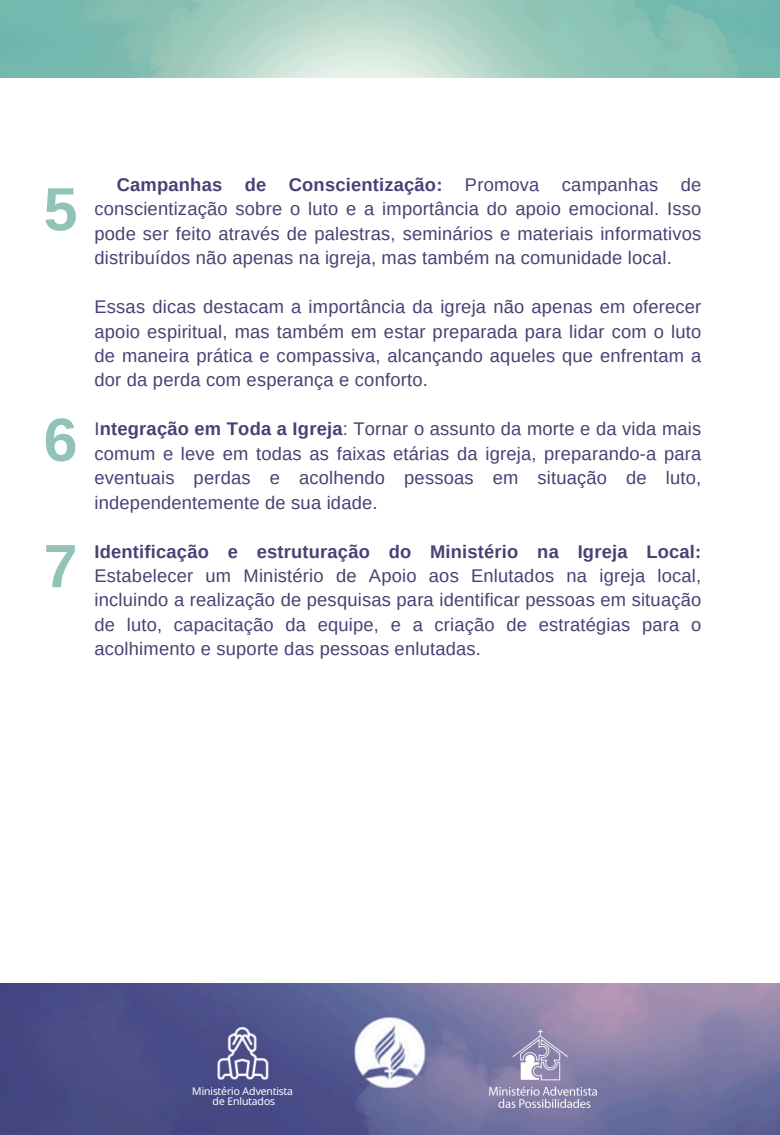
<style>
.page{position:relative;width:780px;height:1135px;background:#fff}
.page>*{position:absolute;margin:0;border:0;box-sizing:border-box;transform-origin:0 0}
.t1{font:700 61px "Arimo";color:#91c3b8}
.t2{font:18.25px/24.5px "Arimo";letter-spacing:.01em;color:#484174;text-align:justify}
.t3{font:10.5px "Advent Sans Logo";color:#fefefe}
.s1{font-weight:700}
</style>
<div class="page">
<img style="left:0;top:983px;width:780px;height:151px">
<img style="left:192px;top:1024px;width:92px;height:83px">
<img style="left:489px;top:1029px;width:107px;height:78px">
<p class="t1" style="left:44px;top:175px;width:35px">5</p>
<p class="t1" style="left:44px;top:405px;width:35px">6</p>
<p class="t1" style="left:44px;top:532px;width:35px">7</p>
<h1 class="t2" style="left:95px;top:172px;width:608px;text-indent:22px"><span class="s1">Campanhas de Conscientização:</span> Promova campanhas de conscientização sobre o luto e a importância do apoio emocional. Isso pode ser feito através de palestras, seminários e materiais informativos distribuídos não apenas na igreja, mas também na comunidade local.</h1>
<h1 class="t2" style="left:95px;top:294px;width:608px">Essas dicas destacam a importância da igreja não apenas em oferecer apoio espiritual, mas também em estar preparada para lidar com o luto de maneira prática e compassiva, alcançando aqueles que enfrentam a dor da perda com esperança e conforto.</h1>
<h1 class="t2" style="left:95px;top:417px;width:608px">I<span class="s1">ntegração em Toda a Igreja</span>: Tornar o assunto da morte e da vida mais comum e leve em todas as faixas etárias da igreja, preparando-a para eventuais perdas e acolhendo pessoas em situação de luto, independentemente de sua idade.</h1>
<p class="t2" style="left:95px;top:539px;width:608px"><span class="s1">Identificação e estruturação do Ministério na Igreja Local:<br></span>Estabelecer um Ministério de Apoio aos Enlutados na igreja local, incluindo a realização de pesquisas para identificar pessoas em situação de luto, capacitação da equipe, e a criação de estratégias para o acolhimento e suporte das pessoas enlutadas.</p>
<p class="t3" style="left:192px;top:1083px;width:102px">Ministério Adventista</p>
<h1 class="t3" style="left:213px;top:1094px;width:64px">de Enlutados</h1>
</div>
